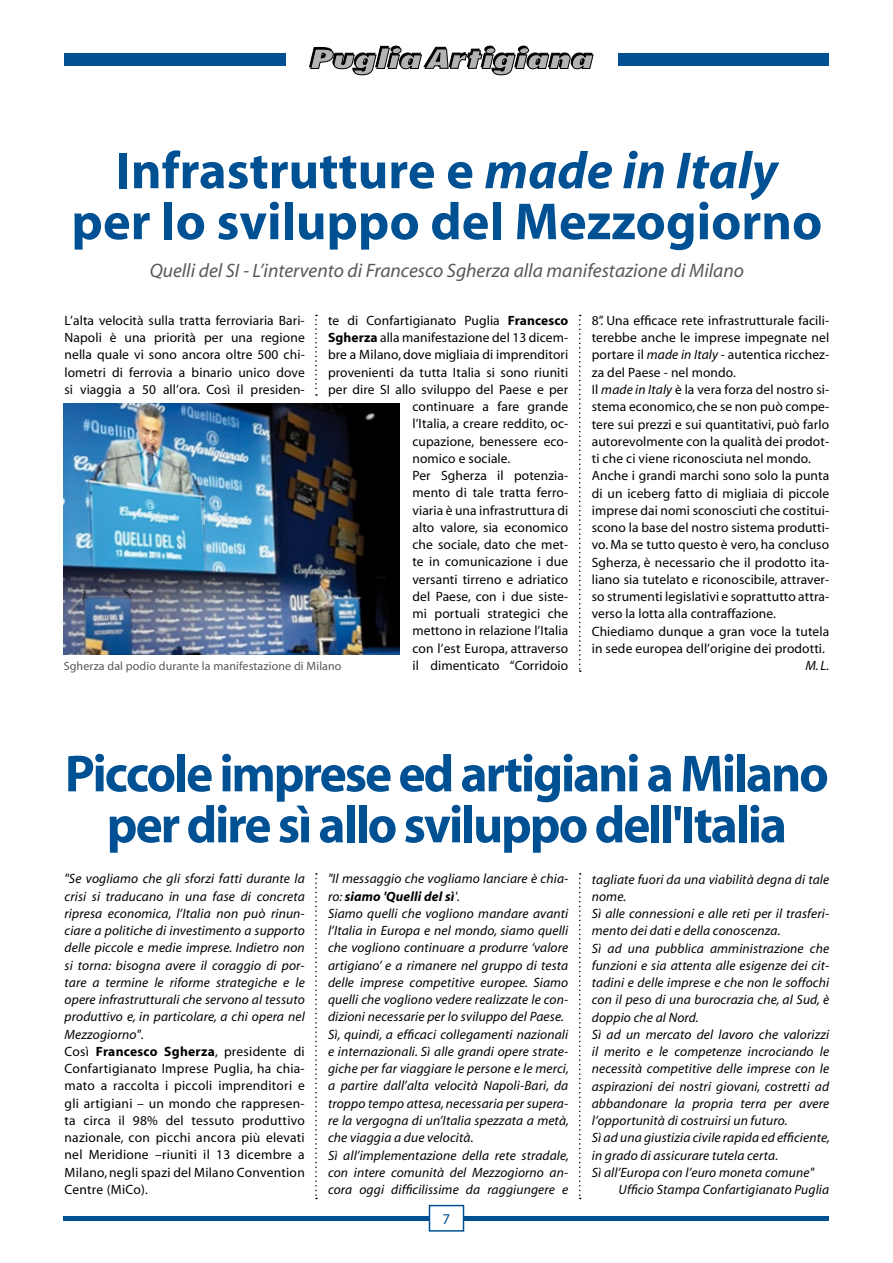
<style>
.page{position:relative;width:893px;height:1263px;background:#fff}
.page>*{position:absolute;margin:0;border:0;box-sizing:border-box;transform-origin:0 0}
.t1{font:700 52.5px/51px "Myriad";letter-spacing:-.04em;color:#005193;text-align:center}
.t2{font:700 52.5px/51px "Myriad";color:#005193;text-align:center}
.t3{font:italic 19.5px "Myriad";color:#58585a}
.t4{font:15px "Myriad";color:#005193}
.t5{font:italic 13.5px/17.2px "Myriad";letter-spacing:.01em;color:#000}
.t6{font:13.5px/17.2px "Myriad";letter-spacing:.01em;color:#000;text-align:justify}
.t7{font:12px "Myriad";letter-spacing:.01em;color:#58585a}
.s1{font-style:italic}
.s2{font-weight:700}
.s3{font-style:normal}
.s4{font-weight:700;font-style:normal}
</style>
<div class="page">
<svg style="left:309px;top:46px;width:284px;height:29px"></svg>
<div style="left:64px;top:53px;width:222px;height:13px;background:#005193"></div>
<div style="left:618px;top:53px;width:211px;height:13px;background:#005193"></div>
<hr style="left:64px;top:1216px;width:765px;height:4px;background:#005193">
<div style="left:429px;top:1205px;width:34px;height:26px;background:#fff"></div>
<div style="left:429px;top:1205px;width:35px;height:26px;border:2px solid #005193"></div>
<svg style="left:315px;top:315px;width:2px;height:81px"></svg>
<svg style="left:315px;top:873px;width:2px;height:326px"></svg>
<svg style="left:579px;top:315px;width:2px;height:357px"></svg>
<svg style="left:579px;top:873px;width:2px;height:326px"></svg>
<img style="left:64px;top:403px;width:336px;height:251px">
<h1 class="t2" style="left:71px;top:147px;width:752px">Infrastrutture e <span class="s1">made in Italy </span>per lo sviluppo del Mezzogiorno</h1>
<h2 class="t3" style="left:150px;top:260px;width:596px">Quelli del SI - L’intervento di Francesco Sgherza alla manifestazione di Milano</h2>
<p class="t6" style="left:65px;top:312px;width:242px">L’alta velocità sulla tratta ferroviaria Bari-Napoli è una priorità per una regione nella quale vi sono ancora oltre 500 chi&shy;lometri di ferrovia a binario unico dove si viaggia a 50 all’ora. Così il presiden-</p>
<p class="t6" style="left:328px;top:312px;width:242px">te di Confartigianato Puglia <span class="s2">Francesco</span></p>
<p class="t6" style="left:328px;top:330px;width:242px"><span class="s2">Sgherza</span> alla manifestazione del 13 dicem-</p>
<p class="t6" style="left:328px;top:347px;width:242px">bre a Milano, dove migliaia di imprenditori</p>
<p class="t6" style="left:328px;top:364px;width:242px">provenienti da tutta Italia si sono riuniti</p>
<p class="t6" style="left:328px;top:381px;width:242px">per dire SI allo sviluppo del Paese e per</p>
<p class="t6" style="left:412px;top:399px;width:157px">continuare a fare grande</p>
<p class="t6" style="left:412px;top:416px;width:157px">l’Italia, a creare reddito, oc-</p>
<p class="t6" style="left:412px;top:433px;width:157px">cupazione, benessere eco-</p>
<p class="t6" style="left:412px;top:450px;width:99px">nomico e sociale.</p>
<p class="t6" style="left:412px;top:468px;width:157px">Per Sgherza il potenzia-</p>
<p class="t6" style="left:412px;top:485px;width:157px">mento di tale tratta ferro-</p>
<p class="t6" style="left:412px;top:502px;width:157px">viaria è una infrastruttura di</p>
<p class="t6" style="left:412px;top:519px;width:157px">alto valore, sia economico</p>
<p class="t6" style="left:412px;top:537px;width:157px">che sociale, dato che met-</p>
<p class="t6" style="left:412px;top:554px;width:157px">te in comunicazione i due</p>
<p class="t6" style="left:412px;top:571px;width:157px">versanti tirreno e adriatico</p>
<p class="t6" style="left:412px;top:588px;width:157px">del Paese, con i due siste-</p>
<p class="t6" style="left:412px;top:606px;width:157px">mi portuali strategici che</p>
<p class="t6" style="left:412px;top:623px;width:157px">mettono in relazione l’Italia</p>
<p class="t6" style="left:412px;top:640px;width:157px">con l’est Europa, attraverso</p>
<p class="t6" style="left:412px;top:657px;width:157px">il dimenticato “Corridoio</p>
<p class="t7" style="left:64px;top:660px;width:279px">Sgherza dal podio durante la manifestazione di Milano</p>
<p class="t6" style="left:592px;top:312px;width:239px;text-align:left">8”. Una efficace rete infrastrutturale facili&shy;terebbe anche le imprese impegnate nel portare il <span class="s1">made in Italy</span> - autentica ricchez&shy;za del Paese - nel mondo.<br>Il <span class="s1">made in Italy</span> è la vera forza del nostro si&shy;stema economico, che se non può compe&shy;tere sui prezzi e sui quantitativi, può farlo autorevolmente con la qualità dei prodot&shy;ti che ci viene riconosciuta nel mondo.<br>Anche i grandi marchi sono solo la punta di un iceberg fatto di migliaia di piccole imprese dai nomi sconosciuti che costitui&shy;scono la base del nostro sistema produtti&shy;vo. Ma se tutto questo è vero, ha concluso Sgherza, è necessario che il prodotto ita&shy;liano sia tutelato e riconoscibile, attraver&shy;so strumenti legislativi e soprattutto attra&shy;verso la lotta alla contraffazione.<br>Chiediamo dunque a gran voce la tutela in sede europea dell’origine dei prodotti.</p>
<p class="t5" style="left:805px;top:657px;width:25px">M. L.</p>
<h1 class="t1" style="left:65px;top:750px;width:765px">Piccole imprese ed artigiani a Milano per dire sì allo sviluppo dell'Italia</h1>
<p class="t5" style="left:65px;top:871px;width:242px">"Se vogliamo che gli sforzi fatti durante la crisi si traducano in una fase di concreta ripresa economica, l’Italia non può rinun&shy;ciare a politiche di investimento a supporto delle piccole e medie imprese. Indietro non si torna: bisogna avere il coraggio di por&shy;tare a termine le riforme strategiche e le opere infrastrutturali che servono al tessuto produttivo e, in particolare, a chi opera nel Mezzogiorno"<span class="s3">.<br>Così</span> <span class="s4">Francesco Sgherza</span><span class="s3">, presidente di Confartigianato Imprese Puglia, ha chia&shy;mato a raccolta i piccoli imprenditori e gli artigiani – un mondo che rappresen&shy;ta circa il 98% del tessuto produttivo nazionale, con picchi ancora più elevati nel Meridione –riuniti il 13 dicembre a Milano, negli spazi del Milano Convention Centre (MiCo).</span></p>
<p class="t5" style="left:328px;top:871px;width:243px">"Il messaggio che vogliamo lanciare è chia&shy;ro: <span class="s2">siamo 'Quelli del sì</span>'.<br>Siamo quelli che vogliono mandare avanti l’Italia in Europa e nel mondo, siamo quelli che vogliono continuare a produrre ‘valore artigiano’ e a rimanere nel gruppo di testa delle imprese competitive europee. Siamo quelli che vogliono vedere realizzate le con&shy;dizioni necessarie per lo sviluppo del Paese.<br>Sì, quindi, a efficaci collegamenti nazionali e internazionali. Sì alle grandi opere strate&shy;giche per far viaggiare le persone e le merci, a partire dall’alta velocità Napoli-Bari, da troppo tempo attesa, necessaria per supera&shy;re la vergogna di un’Italia spezzata a metà, che viaggia a due velocità.<br>Sì all’implementazione della rete stradale, con intere comunità del Mezzogiorno an&shy;cora oggi difficilissime da raggiungere e</p>
<p class="t4" style="left:443px;top:1211px;width:9px">7</p>
<p class="t5" style="left:592px;top:871px;width:240px">tagliate fuori da una viabilità degna di tale nome.<br>Sì alle connessioni e alle reti per il trasferi&shy;mento dei dati e della conoscenza.<br>Sì ad una pubblica amministrazione che funzioni e sia attenta alle esigenze dei cit&shy;tadini e delle imprese e che non le soffochi con il peso di una burocrazia che, al Sud, è doppio che al Nord.<br>Sì ad un mercato del lavoro che valorizzi il merito e le competenze incrociando le necessità competitive delle imprese con le aspirazioni dei nostri giovani, costretti ad abbandonare la propria terra per avere l’opportunità di costruirsi un futuro.<br>Sì ad una giustizia civile rapida ed efficiente, in grado di assicurare tutela certa.<br>Sì all’Europa con l’euro moneta comune"</p>
<p class="t5" style="left:618px;top:1181px;width:212px">Ufficio Stampa Confartigianato Puglia</p>
</div>
